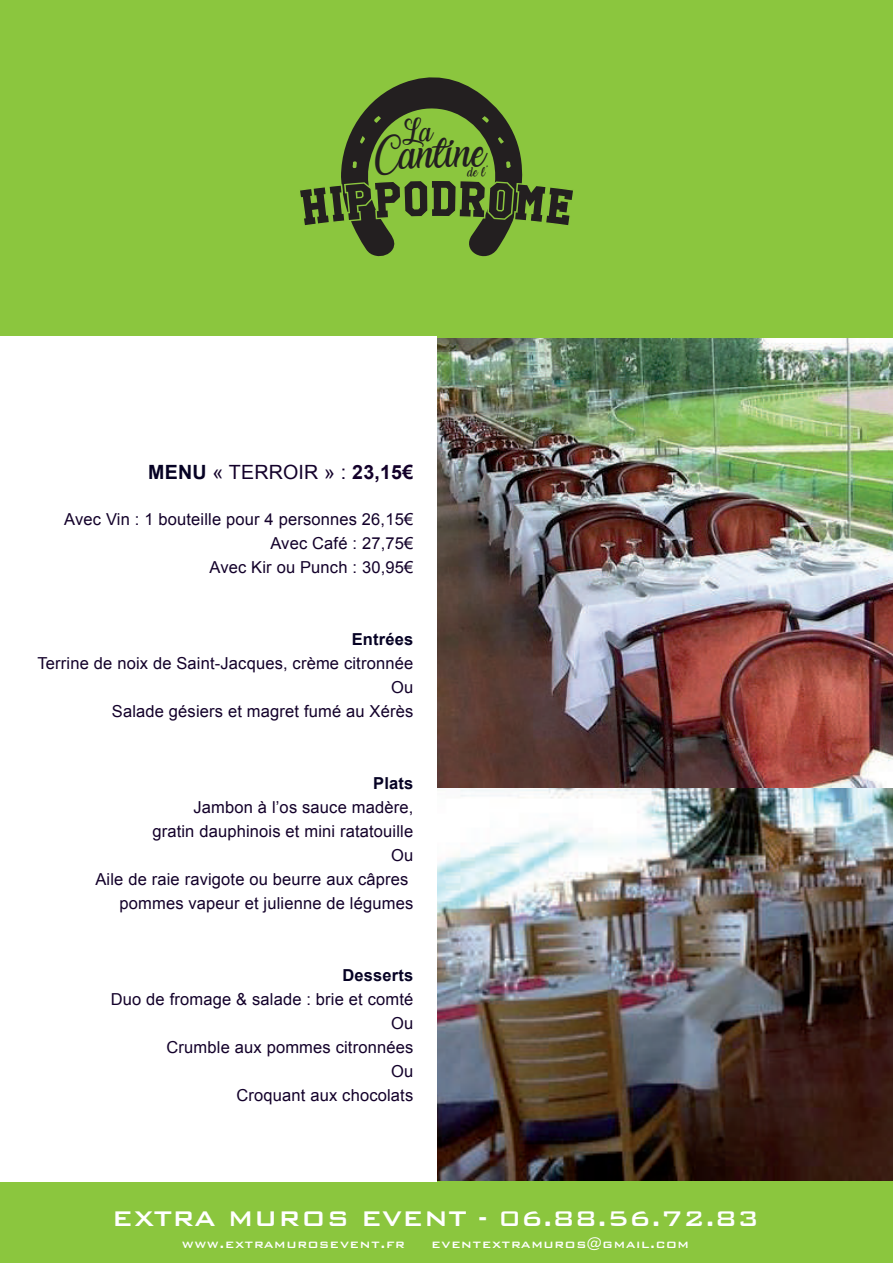
<style>
.page{position:relative;width:893px;height:1263px;background:#fff}
.page>*{position:absolute;margin:0;border:0;box-sizing:border-box;transform-origin:0 0}
.t1{font:32.25px "Laughing and Smiling";color:#231f20}
.t2{font:500 28.35px "Bank Gothic BT";letter-spacing:.01em;color:#fff}
.t3{font:22.05px "Laughing and Smiling";color:#231f20}
.t4{font:19.65px "Arial";letter-spacing:.01em;color:#13002a}
.t5{font:16.5px/24px "Arial";letter-spacing:.01em;color:#13002a;text-align:right}
.t6{font:700 16.5px "Arial";letter-spacing:.01em;color:#060224}
.t7{font:500 15px "Bank Gothic BT";letter-spacing:.045em;color:#fff}
.t8{font:10.2px "Laughing and Smiling";color:#231f20}
.s1{font-weight:700;color:#060224}
.s2{font-weight:700}
</style>
<div class="page">
<img style="left:437px;top:788px;width:456px;height:393px">
<img style="left:437px;top:337px;width:456px;height:451px">
<div style="left:0;top:0;width:893px;height:337px;background:#8bc63e"></div>
<div style="left:0;top:1181px;width:893px;height:82px;background:#8bc63e"></div>
<div style="left:0;top:336px;width:436px;height:845px;background:#fff"></div>
<svg style="left:300px;top:77px;width:273px;height:180px"></svg>
<h3 class="t3" style="left:402px;top:115px;width:33px">La</h3>
<h1 class="t1" style="left:373px;top:132px;width:113px;rotate:-2deg">Cantine</h1>
<p class="t8" style="left:468px;top:164px;width:23px">de l’</p>
<p class="t4" style="left:148px;top:459px;width:267px"><span class="s1">MENU</span> « TERROIR » : <span class="s2">23,15€</span></p>
<p class="t5" style="left:64px;top:507px;width:350px">Avec Vin : 1 bouteille pour 4 personnes 26,15€<br>Avec Café : 27,75€<br>Avec Kir ou Punch : 30,95€</p>
<p class="t6" style="left:352px;top:628px;width:63px">Entrées</p>
<p class="t5" style="left:38px;top:651px;width:377px">Terrine de noix de Saint-Jacques, crème citronnée<br>Ou<br>Salade gésiers et magret fumé au Xérès</p>
<p class="t6" style="left:373px;top:772px;width:42px">Plats</p>
<p class="t5" style="left:95px;top:795px;width:319px">Jambon à l’os sauce madère,<br>gratin dauphinois et mini ratatouille<br>Ou<br>Aile de raie ravigote ou beurre aux câpres pommes vapeur et julienne de légumes</p>
<p class="t6" style="left:342px;top:964px;width:72px">Desserts</p>
<p class="t5" style="left:111px;top:987px;width:304px">Duo de fromage &amp; salade : brie et comté<br>Ou<br>Crumble aux pommes citronnées<br>Ou<br>Croquant aux chocolats</p>
<h2 class="t2" style="left:112px;top:1202px;width:649px">EXTRA MUROS EVENT - 06.88.56.72.83</h2>
<p class="t7" style="left:182px;top:1236px;width:224px">www.extramurosevent.fr</p>
<p class="t7" style="left:431px;top:1236px;width:259px">eventextramuros@gmail.com</p>
</div>
